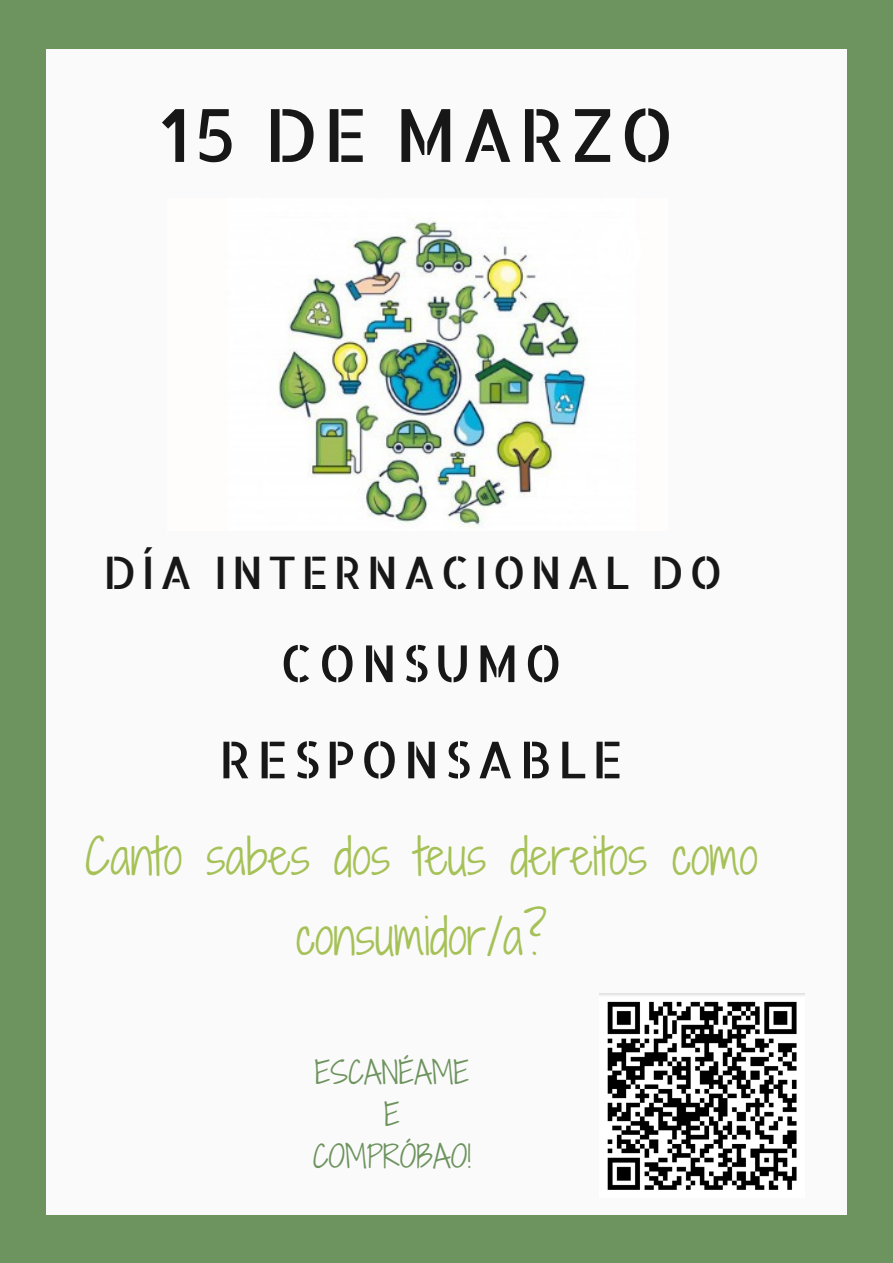
<style>
.page{position:relative;width:893px;height:1263px;background:#6d935e}
.page>*{position:absolute;margin:0;border:0;box-sizing:border-box;transform-origin:0 0}
.t1{font:73.35px "Allerta Stencil";letter-spacing:.05em;color:#171717}
.t2{font:50.93px/96.2px "Allerta Stencil";letter-spacing:.1em;color:#171717;text-align:center}
.t3{font:48px/80.5px "Shadows Into Light Two";color:#a5c157;text-align:center}
.t4{font:44.92px "Allerta Stencil";letter-spacing:.1em;color:#171717}
.t5{font:29.85px "Shadows Into Light Two";color:#6d935e}
</style>
<div class="page">
<div style="left:47px;top:49px;width:800px;height:1165px;background:#fafafa"></div>
<img style="left:278px;top:221px;width:310px;height:307px">
<img style="left:599px;top:993px;width:205px;height:197px">
<p class="t1" style="left:160px;top:86px;width:516px">15 DE MARZO</p>
<p class="t4" style="left:103px;top:542px;width:621px">DÍA INTERNACIONAL DO</p>
<p class="t2" style="left:219px;top:614px;width:405px">CONSUMO<br>RESPONSABLE</p>
<p class="t3" style="left:85px;top:816px;width:674px">Canto sabes dos teus dereitos como consumidor/a?</p>
<p class="t5" style="left:315px;top:1051px;width:156px">ESCANÉAME</p>
<p class="t5" style="left:384px;top:1092px;width:17px">E</p>
<p class="t5" style="left:313px;top:1134px;width:160px">COMPRÓBAO!</p>
</div>
